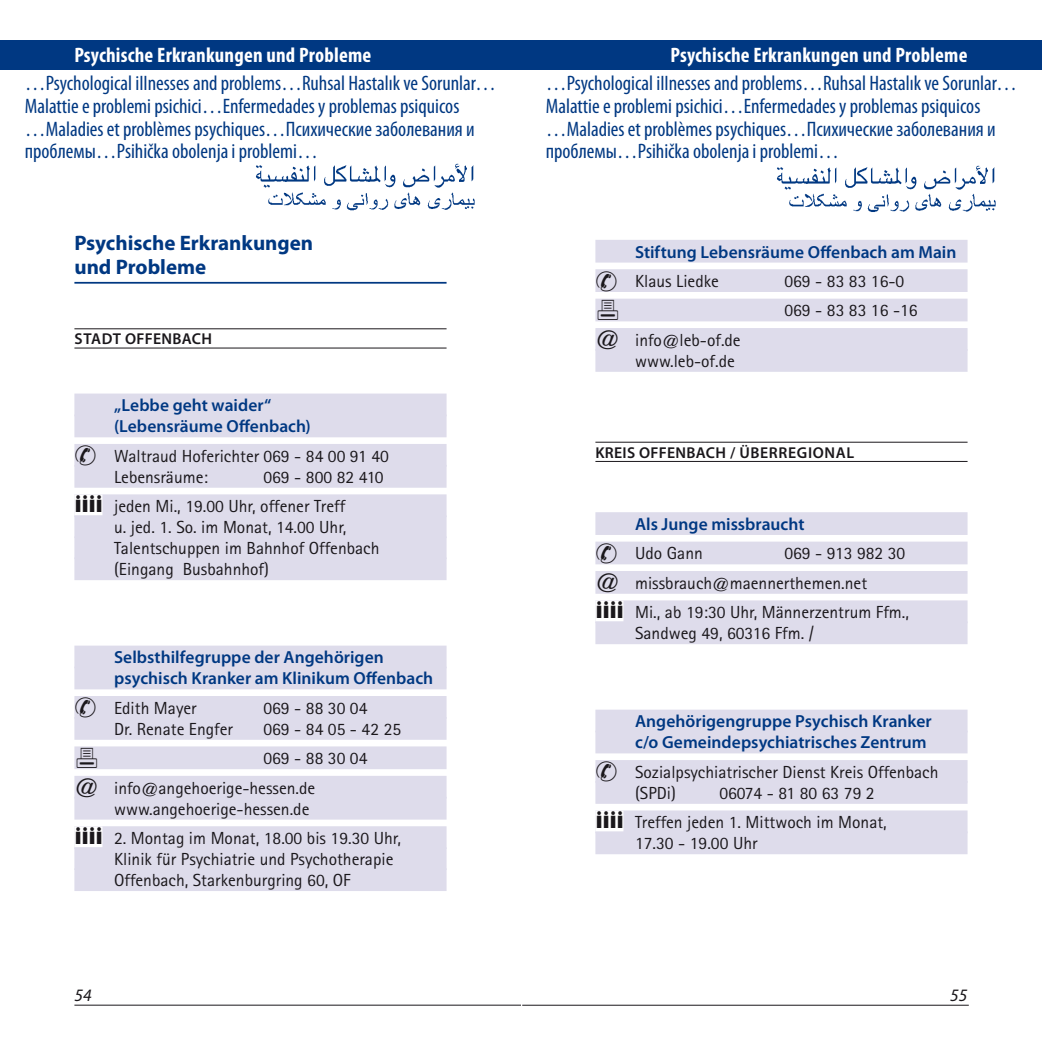
<style>
.page{position:relative;width:1042px;height:1042px;background:#fff}
.page>*{position:absolute;margin:0;border:0;box-sizing:border-box;transform-origin:0 0}
.t1{font:condensed 21px/22.8px "Myriad Pro";color:#003882}
.t2{font:700 condensed 21px "Myriad Pro";letter-spacing:.01em;color:#fff}
.t3{font:700 21px/24.5px "Myriad Pro";color:#003882}
.t4{font:17.5px/29.4px "Rotis Sans Serif";color:#1a171b}
.t5{font:600 17.5px/21px "Myriad Pro";color:#003882}
.t6{font:italic 17.5px "Myriad Pro";color:#1a171b}
.t7{font:600 15.75px "Myriad Pro";letter-spacing:.02em;color:#1a171b}
.s1{font-family:"Gill Sans";font-weight:700;font-size:24.5px}
.s2{font-size:24.5px}
</style>
<div class="page">
<hr style="left:74px;top:1004px;width:447px;height:1px;background:#1a171b">
<hr style="left:522px;top:1005px;width:447px;height:1px;background:#1a171b">
<div style="left:521px;top:40px;width:521px;height:29px;background:#003882"></div>
<div style="left:0;top:40px;width:521px;height:29px;background:#003882"></div>
<div style="left:595px;top:240px;width:372px;height:23px;background:#dedceb"></div>
<div style="left:595px;top:269px;width:372px;height:23px;background:#dedceb"></div>
<div style="left:595px;top:299px;width:372px;height:22px;background:#dedceb"></div>
<div style="left:595px;top:328px;width:372px;height:23px;background:#dedceb"></div>
<div style="left:595px;top:349px;width:372px;height:23px;background:#dedceb"></div>
<hr style="left:595px;top:442px;width:372px;height:1px;background:#1a171b">
<hr style="left:595px;top:461px;width:372px;height:1px;background:#1a171b">
<div style="left:595px;top:512px;width:372px;height:23px;background:#dedceb"></div>
<div style="left:595px;top:541px;width:372px;height:23px;background:#dedceb"></div>
<div style="left:595px;top:571px;width:372px;height:23px;background:#dedceb"></div>
<div style="left:595px;top:600px;width:372px;height:23px;background:#dedceb"></div>
<div style="left:595px;top:601px;width:28px;height:21px;background:#fff"></div>
<div style="left:595px;top:621px;width:372px;height:23px;background:#dedceb"></div>
<div style="left:595px;top:709px;width:372px;height:23px;background:#dedceb"></div>
<div style="left:595px;top:730px;width:372px;height:23px;background:#dedceb"></div>
<div style="left:595px;top:760px;width:372px;height:23px;background:#dedceb"></div>
<div style="left:595px;top:781px;width:372px;height:23px;background:#dedceb"></div>
<div style="left:595px;top:810px;width:372px;height:23px;background:#dedceb"></div>
<div style="left:595px;top:811px;width:28px;height:21px;background:#fff"></div>
<div style="left:595px;top:831px;width:372px;height:23px;background:#dedceb"></div>
<hr style="left:74px;top:282px;width:372px;height:2px;background:#003882">
<hr style="left:74px;top:328px;width:372px;height:1px;background:#1a171b">
<hr style="left:74px;top:348px;width:372px;height:1px;background:#1a171b">
<div style="left:74px;top:393px;width:372px;height:23px;background:#dedceb"></div>
<div style="left:74px;top:414px;width:372px;height:23px;background:#dedceb"></div>
<div style="left:74px;top:444px;width:372px;height:23px;background:#dedceb"></div>
<div style="left:74px;top:465px;width:372px;height:23px;background:#dedceb"></div>
<div style="left:74px;top:494px;width:372px;height:23px;background:#dedceb"></div>
<div style="left:74px;top:495px;width:28px;height:21px;background:#fff"></div>
<div style="left:74px;top:515px;width:372px;height:23px;background:#dedceb"></div>
<div style="left:74px;top:536px;width:372px;height:23px;background:#dedceb"></div>
<div style="left:74px;top:557px;width:372px;height:23px;background:#dedceb"></div>
<div style="left:74px;top:645px;width:372px;height:23px;background:#dedceb"></div>
<div style="left:74px;top:666px;width:372px;height:23px;background:#dedceb"></div>
<div style="left:74px;top:696px;width:372px;height:23px;background:#dedceb"></div>
<div style="left:74px;top:717px;width:372px;height:23px;background:#dedceb"></div>
<div style="left:74px;top:746px;width:372px;height:23px;background:#dedceb"></div>
<div style="left:74px;top:776px;width:372px;height:22px;background:#dedceb"></div>
<div style="left:74px;top:797px;width:372px;height:22px;background:#dedceb"></div>
<div style="left:74px;top:826px;width:372px;height:23px;background:#dedceb"></div>
<div style="left:74px;top:826px;width:28px;height:21px;background:#fff"></div>
<div style="left:74px;top:847px;width:372px;height:23px;background:#dedceb"></div>
<div style="left:74px;top:868px;width:372px;height:23px;background:#dedceb"></div>
<img style="left:777px;top:165px;width:218px;height:21px">
<img style="left:784px;top:186px;width:212px;height:26px">
<img style="left:256px;top:163px;width:218px;height:21px">
<img style="left:263px;top:184px;width:212px;height:27px">
<p class="t2" style="left:74px;top:42px;width:298px">Psychische Erkrankungen und Probleme</p>
<p class="t1" style="left:25px;top:72px;width:473px">…Psychological iIInesses and problems…Ruhsal Hastalık ve Sorunlar… Malattie e problemi psichici…Enfermedades y problemas psiquicos …Maladies et problèmes psychiques…Психические заболевания и проблемы…Psihička obolenja i problemi…</p>
<p class="t3" style="left:74px;top:230px;width:240px">Psychische Erkrankungen und Probleme</p>
<p class="t7" style="left:75px;top:329px;width:20px">Stadt</p>
<p class="t7" style="left:125px;top:329px;width:88px">OFFENBACH</p>
<p class="t5" style="left:114px;top:394px;width:198px">„Lebbe geht waider“ (Lebensräume Offenbach)</p>
<p class="t4" style="left:114px;top:445px;width:276px;line-height:21px">Waltraud Hoferichter 069 - 84 00 91 40<br>Lebensräume:</p>
<p class="t4" style="left:74px;top:462px;width:311px;text-indent:189px">069 - 800 82 410 <span class="s1">iiii</span> jeden Mi., 19.00 Uhr, offener Treff</p>
<p class="t4" style="left:114px;top:517px;width:267px;line-height:21px">u. jed. 1. So. im Monat, 14.00 Uhr,<br>Talentschuppen im Bahnhof Offenbach (Eingang Busbahnhof)</p>
<p class="t5" style="left:114px;top:646px;width:321px">Selbsthilfegruppe der Angehörigen psychisch Kranker am Klinikum Offenbach</p>
<p class="t4" style="left:114px;top:693px;width:84px">Edith Mayer</p>
<p class="t4" style="left:263px;top:693px;width:106px">069 - 88 30 04</p>
<p class="t4" style="left:114px;top:714px;width:120px">Dr. Renate Engfer</p>
<p class="t4" style="left:263px;top:714px;width:139px">069 - 84 05 - 42 25</p>
<p class="t4" style="left:263px;top:743px;width:106px">069 - 88 30 04</p>
<p class="t4" style="left:74px;top:773px;width:242px"><span class="s2">@</span> info@angehoerige-hessen.de</p>
<p class="t4" style="left:74px;top:794px;width:328px;text-indent:40px">www.angehoerige-hessen.de<br><span class="s1">iiii</span> 2. Montag im Monat, 18.00 bis 19.30 Uhr,</p>
<p class="t4" style="left:114px;top:848px;width:281px;line-height:21px">Klinik für Psychiatrie und Psychotherapie<br>Offenbach, Starkenburgring 60, OF</p>
<p class="t2" style="left:670px;top:42px;width:298px">Psychische Erkrankungen und Probleme</p>
<p class="t1" style="left:546px;top:72px;width:473px">…Psychological iIInesses and problems…Ruhsal Hastalık ve Sorunlar… Malattie e problemi psichici…Enfermedades y problemas psiquicos …Maladies et problèmes psychiques…Психические заболевания и проблемы…Psihička obolenja i problemi…</p>
<p class="t5" style="left:635px;top:241px;width:323px">Stiftung Lebensräume Offenbach am Main</p>
<p class="t4" style="left:635px;top:266px;width:85px">Klaus Liedke</p>
<p class="t4" style="left:784px;top:266px;width:135px">069 - 83 83 16-0<br>069 - 83 83 16 -16</p>
<p class="t4" style="left:635px;top:329px;width:107px;line-height:21px;text-indent:-40px"><span class="s2">@</span> info@leb-of.de www.leb-of.de</p>
<p class="t7" style="left:595px;top:442px;width:230px">KREIS OFFENBACH / Überreg iona</p>
<p class="t7" style="left:846px;top:442px;width:9px">l</p>
<p class="t5" style="left:635px;top:513px;width:171px">Als Junge missbraucht</p>
<p class="t4" style="left:635px;top:539px;width:69px">Udo Gann</p>
<p class="t4" style="left:595px;top:539px;width:315px;text-indent:189px">069 - 913 982 30 <span class="s2">@</span> missbrauch@maennerthemen.net<br><span class="s1">iiii</span> Mi., ab 19:30 Uhr, Männerzentrum Ffm.,</p>
<p class="t4" style="left:635px;top:618px;width:180px">Sandweg 49, 60316 Ffm. /</p>
<p class="t5" style="left:635px;top:710px;width:298px">Angehörigengruppe Psychisch Kranker c/o Gemeindepsychiatrisches Zentrum</p>
<p class="t4" style="left:635px;top:761px;width:305px;line-height:21px">Sozialpsychiatrischer Dienst Kreis Offenbach (SPDi)</p>
<p class="t4" style="left:595px;top:778px;width:293px;text-indent:124px">06074 - 81 80 63 79 2 <span class="s1">iiii</span> Treffen jeden 1. Mittwoch im Monat,</p>
<p class="t4" style="left:635px;top:828px;width:124px">17.30 - 19.00 Uhr</p>
<p class="t6" style="left:74px;top:984px;width:19px">54</p>
<p class="t6" style="left:950px;top:984px;width:19px">55</p>
</div>
